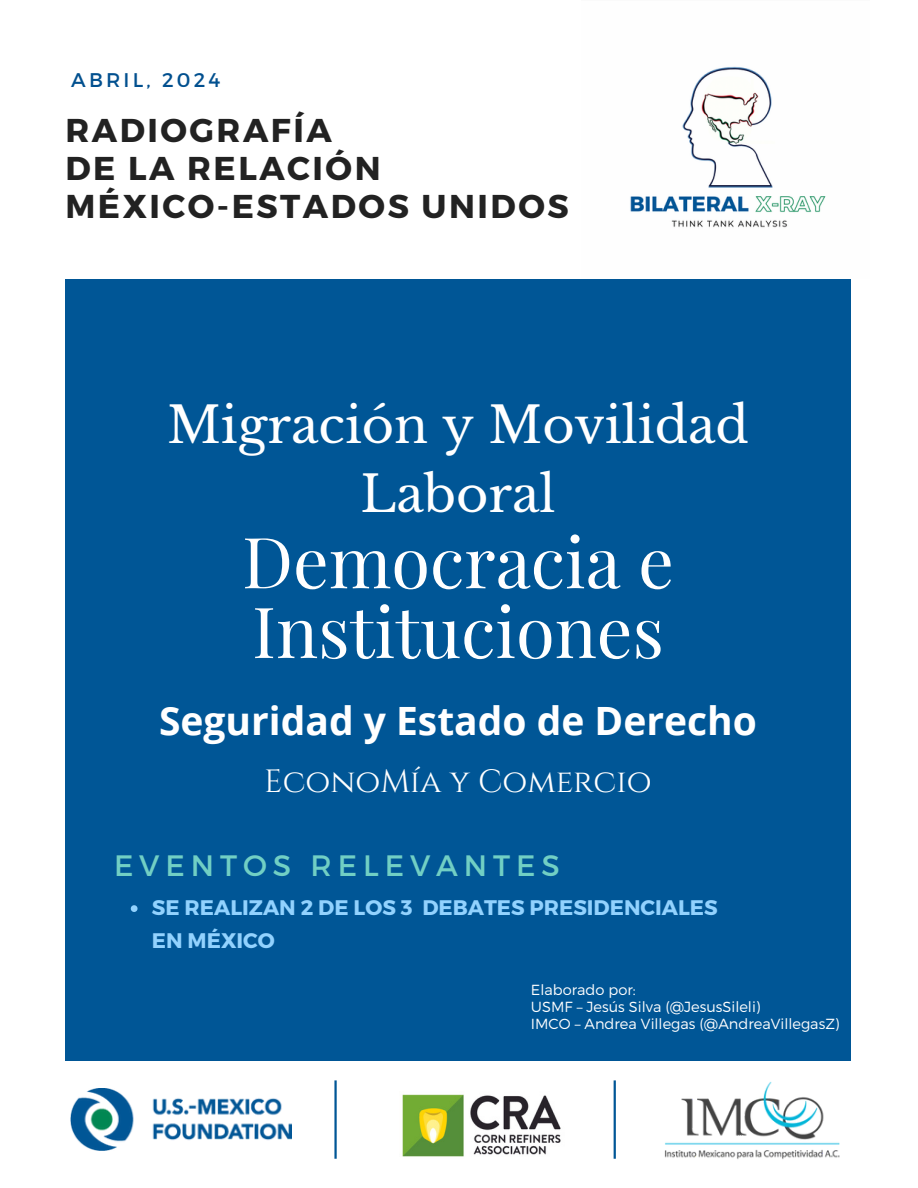
<style>
.page{position:relative;width:918px;height:1188px;background:#fff}
.page>*{position:absolute;margin:0;border:0;box-sizing:border-box;transform-origin:0 0}
.t1{font:70.5px/69.8px "Playfair Display";color:#fff}
.t2{font:49.5px/68.7px "Libre Baskerville";color:#fff;text-align:center}
.t3{font:700 39px "Open Sans";color:#fff}
.t4{font:700 33px/38.2px "Montserrat";letter-spacing:.075em;color:#222}
.t5{font:32.1px "Cinzel";color:#fff}
.t6{font:29.55px "Montserrat";letter-spacing:.2em;color:#71cfc4}
.t7{font:700 21.15px/32.7px "Montserrat";color:#92d2fe}
.t8{font:19.8px "Montserrat";letter-spacing:.16em;color:#02508f}
.t9{font:300 14.55px "Montserrat";color:#fff}
</style>
<div class="page">
<img style="left:630px;top:66px;width:196px;height:162px">
<div style="left:65px;top:279px;width:786px;height:782px;background:#005696"></div>
<svg style="left:131px;top:905px;width:7px;height:7px"></svg>
<img style="left:71px;top:1089px;width:220px;height:61px">
<img style="left:664px;top:1082px;width:176px;height:77px">
<hr style="left:334px;top:1080px;width:3px;height:79px;background:#005696">
<hr style="left:614px;top:1080px;width:2px;height:79px;background:#005696">
<img style="left:402px;top:1094px;width:159px;height:63px">
<h4 class="t8" style="left:71px;top:67px;width:151px">ABRIL, 2024</h4>
<p class="t4" style="left:65px;top:109px;width:505px">RADIOGRAFÍA<br>DE LA RELACIÓN<br>MÉXICO-ESTADOS UNIDOS</p>
<h5 class="t2" style="left:167px;top:391px;width:584px">Migración y Movilidad<br>Laboral</h5>
<h6 class="t1" style="left:242px;top:524px;width:433px">Democracia e<br>Instituciones</h6>
<p class="t3" style="left:159px;top:693px;width:599px">Seguridad y Estado de Derecho</p>
<p class="t5" style="left:264px;top:760px;width:389px">EconoMía y Comercio</p>
<p class="t6" style="left:114px;top:847px;width:447px">EVENTOS RELEVANTES</p>
<p class="t7" style="left:152px;top:890px;width:567px">SE REALIZAN 2 DE LOS 3 DEBATES PRESIDENCIALES<br>EN MÉXICO</p>
<h2 class="t9" style="left:531px;top:980px;width:106px">Elaborado por:</h2>
<h1 class="t9" style="left:531px;top:997px;width:231px">USMF – Jesús Silva (@JesusSileli)</h1>
<h3 class="t9" style="left:531px;top:1014px;width:310px">IMCO – Andrea Villegas (@AndreaVillegasZ)</h3>
</div>
